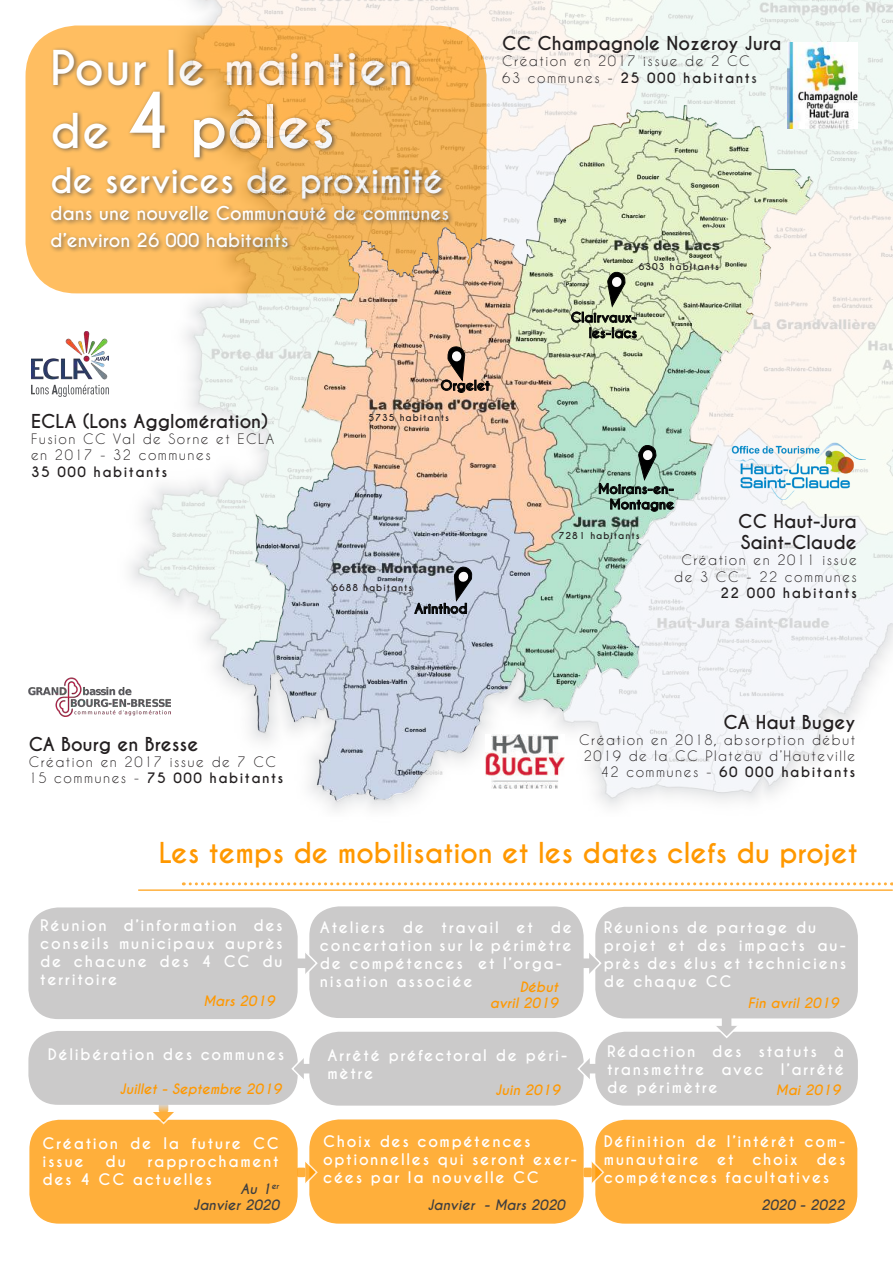
<style>
.page{position:relative;width:893px;height:1263px;background:#fff}
.page>*{position:absolute;margin:0;border:0;box-sizing:border-box;transform-origin:0 0}
.t1{font:700 55.5px "Caviar Dreams";color:#fff}
.t2{font:700 45px "Caviar Dreams";letter-spacing:.03em;color:#fff}
.t3{font:700 33px "Caviar Dreams";color:#fff}
.t4{font:700 27px "Caviar Dreams";color:#ff9800}
.t5{font:700 18px/21.6px "Caviar Dreams";color:#231f20}
.t6{font:700 18px/27px "Caviar Dreams";color:#fff}
.t7{font:700 15px/18px "Caviar Dreams";letter-spacing:.11em;color:#fff}
.t8{font:13.5px/16.2px "Caviar Dreams";letter-spacing:.11em;color:#231f20}
.t9{font:italic 700 13.5px/16.2px "Caviar Dreams";color:#ff9800;text-align:right}
.t10{font:italic 700 13.5px/16.2px "Caviar Dreams";color:#3e3e3f;text-align:right}
.t11{font:700 13.5px "Caviar Dreams";letter-spacing:.11em;color:#231f20}
.t12{font:700 12.9px/15.6px "Caviar Dreams";color:#000;text-align:right}
.t13{font:700 12.9px "Caviar Dreams";color:#020202}
.t14{font:700 9px "Caviar Dreams";letter-spacing:.11em;color:#231f20}
.s1{font-size:45px}
.s2{font-size:72px}
.s3{font-weight:700}
.s4{font-weight:700;color:#3e3e3f}
</style>
<div class="page">
<img style="left:25px;top:0;width:868px;height:810px">
<img style="left:434px;top:105px;width:250px;height:166px">
<div style="left:582px;top:506px;width:66px;height:10px;background:#b3e2cd"></div>
<svg style="left:441px;top:345px;width:48px;height:48px;background:#b5937c"></svg>
<div style="left:452px;top:351px;width:9px;height:10px;background:#fcfafa;border-radius:50%"></div>
<svg style="left:571px;top:270px;width:66px;height:68px;background:#afba9b"></svg>
<svg style="left:599px;top:444px;width:75px;height:68px;background:#8db0a0"></svg>
<svg style="left:414px;top:564px;width:61px;height:50px;background:#99a0ad"></svg>
<div style="left:309px;top:906px;width:275px;height:112px;background:#cbcaca;border-radius:30px"></div>
<div style="left:595px;top:907px;width:263px;height:111px;background:#cbcaca;border-radius:30px"></div>
<div style="left:595px;top:1032px;width:263px;height:73px;background:#cbcaca;border-radius:30px"></div>
<div style="left:309px;top:1032px;width:275px;height:73px;background:#cbcaca;border-radius:30px"></div>
<div style="left:28px;top:1031px;width:270px;height:74px;background:#cbcaca;border-radius:30px"></div>
<div style="left:309px;top:1119px;width:275px;height:105px;background:#ffaf3b;border-radius:30px"></div>
<div style="left:595px;top:1120px;width:262px;height:104px;background:#ffaf3b;border-radius:30px"></div>
<img style="left:31px;top:332px;width:77px;height:64px">
<img style="left:29px;top:678px;width:141px;height:38px">
<img style="left:787px;top:43px;width:71px;height:85px">
<img style="left:730px;top:443px;width:136px;height:56px">
<img style="left:485px;top:734px;width:79px;height:55px">
<svg style="left:183px;top:882px;width:702px;height:3px"></svg>
<hr style="left:138px;top:889px;width:755px;height:2px;background:#ff9800">
<div style="left:28px;top:907px;width:270px;height:112px;background:#cbcaca;border-radius:30px"></div>
<div style="left:293px;top:958px;width:17px;height:10px;background:#cbcaca;border-radius:3px"></div>
<svg style="left:303px;top:949px;width:15px;height:28px"></svg>
<div style="left:577px;top:958px;width:17px;height:10px;background:#cbcaca;border-radius:3px"></div>
<svg style="left:587px;top:949px;width:15px;height:28px"></svg>
<div style="left:722px;top:1014px;width:9px;height:17px;background:#cbcaca;border-radius:3px"></div>
<svg style="left:713px;top:1024px;width:27px;height:14px"></svg>
<div style="left:585px;top:1064px;width:17px;height:9px;background:#cbcaca;border-radius:3px"></div>
<svg style="left:577px;top:1056px;width:15px;height:25px"></svg>
<div style="left:299px;top:1064px;width:17px;height:9px;background:#cbcaca;border-radius:3px"></div>
<svg style="left:291px;top:1055px;width:15px;height:26px"></svg>
<div style="left:297px;top:1167px;width:8px;height:10px;background:#ffaf3b;border-radius:2px"></div>
<svg style="left:303px;top:1159px;width:15px;height:27px"></svg>
<div style="left:29px;top:1120px;width:269px;height:104px;background:#ffaf3b;border-radius:30px"></div>
<svg style="left:150px;top:1105px;width:27px;height:20px"></svg>
<div style="left:584px;top:1167px;width:8px;height:10px;background:#ffaf3b;border-radius:2px"></div>
<svg style="left:590px;top:1159px;width:15px;height:27px"></svg>
<h2 class="t2" style="left:50px;top:41px;width:365px">Pour le maintien</h2>
<h1 class="t1" style="left:50px;top:93px;width:286px"><span class="s1">de</span> <span class="s2">4</span> pôles</h1>
<h3 class="t3" style="left:50px;top:161px;width:395px">de services de proximité</h3>
<p class="t6" style="left:50px;top:200px;width:401px">dans une nouvelle Communauté de communes d’environ 26 000 habitants</p>
<p class="t5" style="left:502px;top:33px;width:281px">CC Champagnole Nozeroy Jura</p>
<p class="t8" style="left:502px;top:53px;width:256px">Création en 2017 issue de 2 CC<br>63 communes - <span class="s3">25 000 habitant</span><span class="s4">s</span></p>
<p class="t14" style="left:639px;top:262px;width:82px">6303 habitants</p>
<p class="t12" style="left:571px;top:310px;width:68px">Clairvaux&shy;les-lacs</p>
<p class="t5" style="left:31px;top:411px;width:239px">ECLA (Lons Agglomération)</p>
<p class="t8" style="left:31px;top:431px;width:245px">Fusion CC Val de Sorne et ECLA en 2017 - 32 communes</p>
<p class="t11" style="left:31px;top:463px;width:138px">35 000 habitants</p>
<p class="t13" style="left:441px;top:378px;width:51px">Orgelet</p>
<p class="t14" style="left:369px;top:412px;width:82px">5735 habitants</p>
<p class="t14" style="left:332px;top:582px;width:82px">6688 habitants</p>
<p class="t12" style="left:414px;top:601px;width:54px">Arinthod</p>
<p class="t12" style="left:598px;top:481px;width:78px">Moirans-en-<br>Montagne</p>
<p class="t14" style="left:559px;top:530px;width:82px">7281 habitants</p>
<p class="t5" style="left:738px;top:510px;width:120px">CC Haut-Jura<br>Saint-Claude</p>
<p class="t8" style="left:674px;top:552px;width:184px;text-align:center">Création en 2011 issue de 3 CC - 22 communes</p>
<p class="t11" style="left:720px;top:584px;width:138px">22 000 habitants</p>
<p class="t5" style="left:29px;top:734px;width:171px">CA Bourg en Bresse</p>
<p class="t8" style="left:29px;top:754px;width:256px">Création en 2017 issue de 7 CC<br>15 communes - <span class="s3">75 000 habitants</span></p>
<p class="t5" style="left:723px;top:712px;width:133px">CA Haut Bugey</p>
<p class="t8" style="left:579px;top:731px;width:278px;text-align:right">Création en 2018, absorption début<br>2019 de la CC Plateau d’Hauteville<br>42 communes - <span class="s3">60 000 habitants</span></p>
<h3 class="t4" style="left:159px;top:836px;width:701px">Les temps de mobilisation et les dates clefs du projet</h3>
<p class="t7" style="left:40px;top:917px;width:244px;text-align:justify">Réunion d’information des conseils municipaux auprès de chacune des 4 CC du territoire</p>
<p class="t9" style="left:203px;top:993px;width:73px">Mars 2019</p>
<p class="t7" style="left:48px;top:1045px;width:238px">Délibération des communes</p>
<p class="t9" style="left:119px;top:1081px;width:163px">Juillet - Septembre 2019</p>
<p class="t7" style="left:43px;top:1134px;width:238px">Création de la future CC issue</p>
<p class="t7" style="left:43px;top:1152px;width:238px;text-indent:105px">rapprochament des 4 CC actuelles</p>
<p class="t10" style="left:193px;top:1181px;width:88px">Au 1<sup>er<br></sup>Janvier 2020</p>
<p class="t7" style="left:105px;top:1152px;width:22px">du</p>
<p class="t7" style="left:320px;top:919px;width:253px">Ateliers de travail et de concertation sur le périmètre de compétences et l’orga&shy;nisation associée</p>
<p class="t9" style="left:490px;top:979px;width:70px">Début avril 2019</p>
<p class="t7" style="left:327px;top:1047px;width:242px">Arrêté préfectoral de péri&shy;mètre</p>
<p class="t9" style="left:495px;top:1083px;width:66px">Juin 2019</p>
<p class="t7" style="left:323px;top:1132px;width:256px">Choix des compétences optionnelles qui seront exer&shy;cées par la nouvelle CC</p>
<p class="t10" style="left:427px;top:1197px;width:139px">Janvier - Mars 2020</p>
<p class="t7" style="left:604px;top:919px;width:244px">Réunions de partage du projet et des impacts au&shy;près des élus et techniciens de chaque CC</p>
<p class="t9" style="left:748px;top:995px;width:92px">Fin avril 2019</p>
<p class="t7" style="left:607px;top:1043px;width:239px;text-align:justify">Rédaction des statuts à transmettre avec l’arrêté de périmètre</p>
<p class="t9" style="left:776px;top:1082px;width:66px">Mai 2019</p>
<p class="t7" style="left:604px;top:1133px;width:243px;text-align:justify">Définition de l’intérêt com&shy;munautaire et choix des compétences facultatives</p>
<p class="t10" style="left:761px;top:1197px;width:85px">2020 - 2022</p>
</div>
